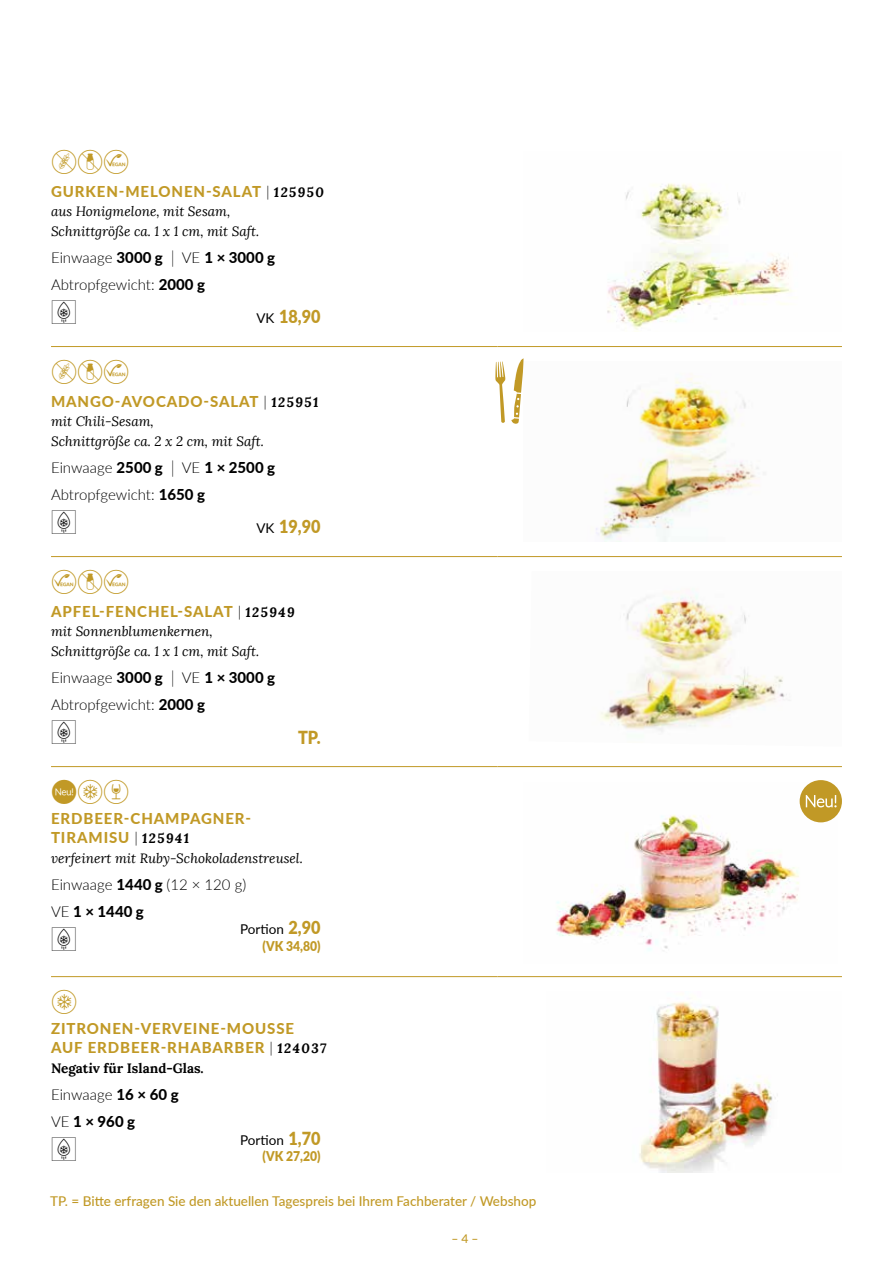
<style>
.page{position:relative;width:893px;height:1263px;background:#fff}
.page>*{position:absolute;margin:0;border:0;box-sizing:border-box;transform-origin:0 0}
.t1{font:33px "Sander Icons 2021";color:#c19926}
.t2{font:32.25px "Sander Icons 2021";color:#000}
.t3{font:900 18px "Lato";color:#c19926;scale:.9 1}
.t4{font:800 15px/19.5px "Lato";letter-spacing:.06em;color:#c19926}
.t5{font:300 15px/27px "Lato";color:#000}
.t6{font:800 15px/27px "Lato";color:#000}
.t7{font:italic 13.5px/19.5px "Lora";color:#000}
.t8{font:500 13.5px "Lato";color:#c19926}
.t9{font:900 13.5px/16.2px "Lato";color:#c19926;text-align:right;scale:.9 1}
.t10{font:700 13.5px "Lora";color:#000}
.t11{font:500 12px "Lato";color:#c19926}
.s1{font-weight:300;color:#000}
.s2{font-family:"Lora";font-weight:700;font-style:italic;font-size:13.5px;color:#000}
.s3{font-weight:800}
.s4{font-weight:300}
.s5{font-weight:400;font-size:13.5px;color:#000}
.s6{font-weight:400;color:#000}
.s7{font-size:18px}
</style>
<div class="page">
<hr style="left:51px;top:766px;width:446px;height:1px;background:#c19926">
<hr style="left:497px;top:766px;width:345px;height:1px;background:#c19926">
<hr style="left:51px;top:346px;width:446px;height:1px;background:#c19926">
<hr style="left:497px;top:346px;width:345px;height:1px;background:#c19926">
<hr style="left:51px;top:556px;width:446px;height:1px;background:#c19926">
<hr style="left:497px;top:556px;width:345px;height:1px;background:#c19926">
<hr style="left:51px;top:976px;width:446px;height:1px;background:#c19926">
<hr style="left:497px;top:976px;width:345px;height:1px;background:#c19926">
<img style="left:607px;top:183px;width:185px;height:149px">
<img style="left:596px;top:373px;width:169px;height:169px">
<img style="left:600px;top:594px;width:190px;height:138px">
<img style="left:639px;top:1002px;width:137px;height:170px">
<img style="left:556px;top:798px;width:268px;height:153px">
<svg style="left:800px;top:780px;width:42px;height:42px"></svg>
<svg style="left:495px;top:361px;width:10px;height:62px"></svg>
<svg style="left:511px;top:358px;width:13px;height:66px"></svg>
<h1 class="t1" style="left:51px;top:148px;width:80px">245</h1>
<p class="t4" style="left:51px;top:181px;width:274px">GURKEN-MELONEN-SALAT <span class="s1">|</span> <span class="s2">125950</span></p>
<p class="t7" style="left:51px;top:202px;width:210px">aus Honigmelone, mit Sesam,<br>Schnittgröße ca. 1 x 1 cm, mit Saft.</p>
<p class="t5" style="left:51px;top:243px;width:226px">Einwaage <span class="s3">3000 g</span> │ VE <span class="s3">1 × 3000 g<br></span>Abtropfgewicht: <span class="s3">2000 g</span></p>
<h2 class="t2" style="left:51px;top:299px;width:27px">G</h2>
<h1 class="t1" style="left:51px;top:358px;width:80px">245</h1>
<p class="t4" style="left:51px;top:391px;width:269px">MANGO-AVOCADO-SALAT <span class="s1">|</span> <span class="s2">125951</span></p>
<p class="t7" style="left:51px;top:412px;width:214px">mit Chili-Sesam,<br>Schnittgröße ca. 2 x 2 cm, mit Saft.</p>
<p class="t5" style="left:51px;top:453px;width:226px">Einwaage <span class="s3">2500 g</span> │ VE <span class="s3">1 × 2500 g<br></span>Abtropfgewicht: <span class="s3">1650 g</span></p>
<h2 class="t2" style="left:51px;top:509px;width:27px">G</h2>
<h1 class="t1" style="left:51px;top:568px;width:80px">545</h1>
<p class="t4" style="left:51px;top:601px;width:245px">APFEL-FENCHEL-SALAT <span class="s1">|</span> <span class="s2">125949</span></p>
<p class="t7" style="left:51px;top:622px;width:210px">mit Sonnenblumenkernen,<br>Schnittgröße ca. 1 x 1 cm, mit Saft.</p>
<p class="t5" style="left:51px;top:663px;width:226px">Einwaage <span class="s3">3000 g</span> │ VE <span class="s3">1 × 3000 g<br></span>Abtropfgewicht: <span class="s3">2000 g</span></p>
<h2 class="t2" style="left:51px;top:719px;width:27px">G</h2>
<h1 class="t1" style="left:51px;top:778px;width:80px">CA9</h1>
<p class="t4" style="left:51px;top:808px;width:202px">ERDBEER-CHAMPAGNER-<br>TIRAMISU <span class="s1">|</span> <span class="s2">125941</span></p>
<p class="t7" style="left:51px;top:848px;width:253px">verfeinert mit Ruby-Schokoladenstreusel.</p>
<p class="t5" style="left:51px;top:870px;width:197px">Einwaage <span class="s3">1440 g</span> (12 × 120 g)<br>VE <span class="s3">1 × 1440 g</span></p>
<h2 class="t2" style="left:51px;top:926px;width:27px">G</h2>
<h1 class="t1" style="left:51px;top:988px;width:28px">A</h1>
<p class="t4" style="left:51px;top:1018px;width:277px">ZITRONEN-VERVEINE-MOUSSE<br>AUF ERDBEER-RHABARBER <span class="s1">|</span> <span class="s2">124037</span></p>
<p class="t10" style="left:51px;top:1059px;width:154px">Negativ für Island-Glas.</p>
<p class="t6" style="left:51px;top:1080px;width:129px"><span class="s4">Einwaage</span> 16 × 60 g<br><span class="s4">VE</span> 1 × 960 g</p>
<h2 class="t2" style="left:51px;top:1136px;width:27px">G</h2>
<h3 class="t3" style="left:256px;top:303px;width:73px"><span class="s5">VK</span> 18,90</h3>
<h3 class="t3" style="left:256px;top:513px;width:73px"><span class="s5">VK</span> 19,90</h3>
<h3 class="t3" style="left:298px;top:724px;width:27px">TP.</h3>
<p class="t9" style="left:240px;top:921px;width:91px"><span class="s6">Portion</span> <span class="s7">2,90 </span>(VK 34,80)</p>
<p class="t9" style="left:240px;top:1131px;width:91px"><span class="s6">Portion</span> <span class="s7">1,70 </span>(VK 27,20)</p>
<p class="t8" style="left:50px;top:1191px;width:488px">TP. = Bitte erfragen Sie den aktuellen Tagespreis bei Ihrem Fachberater / Webshop</p>
<p class="t11" style="left:451px;top:1230px;width:28px">– 4 –</p>
</div>
